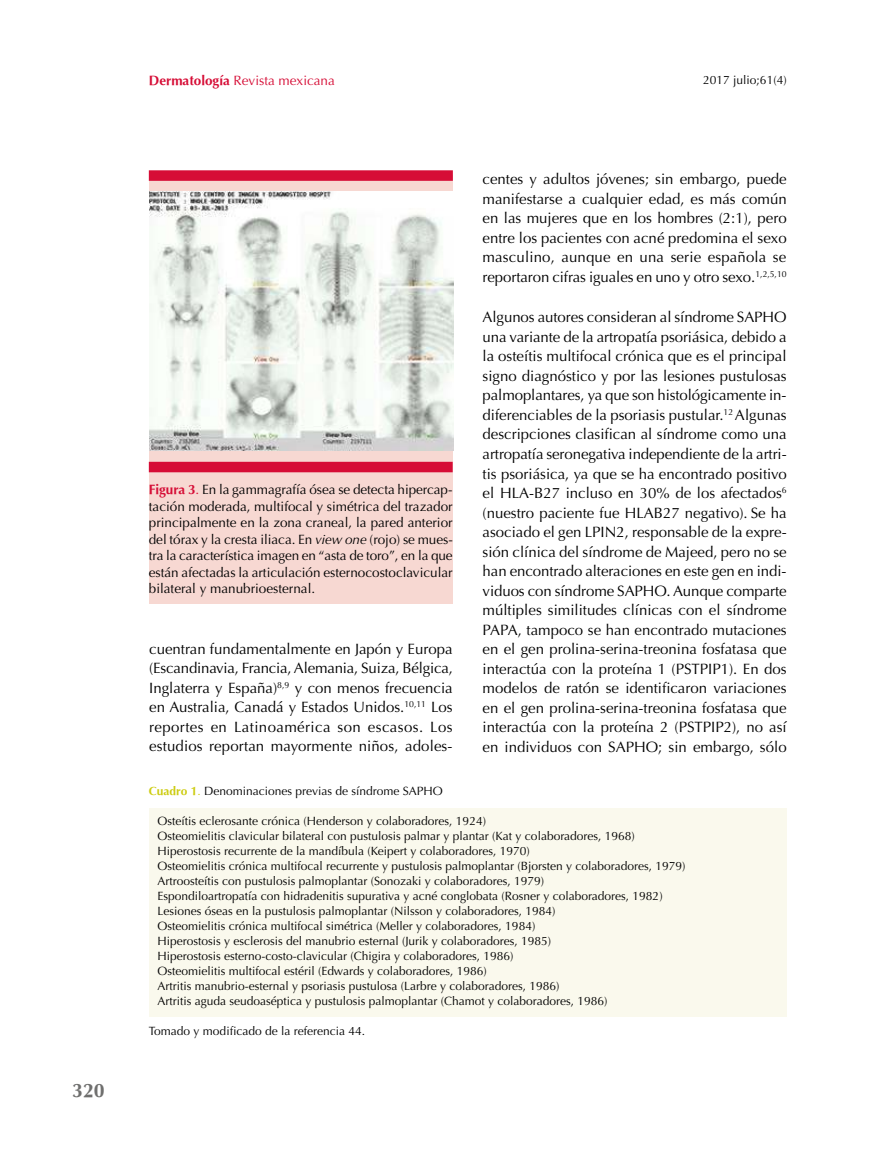
<style>
.page{position:relative;width:893px;height:1149px;background:#fff}
.page>*{position:absolute;margin:0;border:0;box-sizing:border-box;transform-origin:0 0}
.t1{font:700 19.5px "Optima";color:#6f6f6e}
.t2{font:15px/19.5px "Optima";color:#000;text-align:justify}
.t3{font:13.5px/16.5px "Optima";color:#000;text-align:justify}
.t4{font:13.5px "Optima";color:#d60d36}
.t5{font:12px/15px "Optima";color:#000}
.s1{font-weight:700}
.s2{font-weight:700;color:#d60d36}
.s3{color:#d60d36}
.s4{font-style:italic}
.s5{font-weight:700;color:#cdcc12}
.s6{color:#cdcc12}
</style>
<div class="page">
<div style="left:149px;top:175px;width:304px;height:428px;background:#f7d8d2"></div>
<div style="left:149px;top:808px;width:638px;height:208px;background:#faf9ed"></div>
<div style="left:149px;top:461px;width:304px;height:11px;background:#d60d36"></div>
<div style="left:149px;top:170px;width:304px;height:11px;background:#d60d36"></div>
<img style="left:149px;top:191px;width:304px;height:259px">
<h1 class="t1" style="left:72px;top:1082px;width:34px">320</h1>
<p class="t4" style="left:149px;top:73px;width:188px"><span class="s1">Dermatología</span> Revista mexicana</p>
<p class="t5" style="left:703px;top:73px;width:85px">2017 julio;61(4)</p>
<p class="t3" style="left:149px;top:481px;width:306px"><span class="s2">Figura 3</span><span class="s3">.</span> En la gammagrafía ósea se detecta hipercap&shy;tación moderada, multifocal y simétrica del trazador principalmente en la zona craneal, la pared anterior del tórax y la cresta iliaca. En <span class="s4">view one</span> (rojo) se mues&shy;tra la característica imagen en “asta de toro”, en la que están afectadas la articulación esternocostoclavicular bilateral y manubrioesternal.</p>
<p class="t2" style="left:149px;top:639px;width:305px">cuentran fundamentalmente en Japón y Europa (Escandinavia, Francia, Alemania, Suiza, Bélgica, Inglaterra y España)<sup>8,9</sup> y con menos frecuencia en Australia, Canadá y Estados Unidos.<sup>10,11</sup> Los reportes en Latinoamérica son escasos. Los estudios reportan mayormente niños, adoles-</p>
<p class="t2" style="left:483px;top:169px;width:306px">centes y adultos jóvenes; sin embargo, puede manifestarse a cualquier edad, es más común en las mujeres que en los hombres (2:1), pero entre los pacientes con acné predomina el sexo masculino, aunque en una serie española se reportaron cifras iguales en uno y otro sexo.<sup>1,2,5,10</sup></p>
<p class="t2" style="left:483px;top:308px;width:306px">Algunos autores consideran al síndrome SAPHO una variante de la artropatía psoriásica, debido a la osteítis multifocal crónica que es el principal signo diagnóstico y por las lesiones pustulosas palmoplantares, ya que son histológicamente in&shy;diferenciables de la psoriasis pustular.<sup>12</sup> Algunas descripciones clasifican al síndrome como una artropatía seronegativa independiente de la artri&shy;tis psoriásica, ya que se ha encontrado positivo el HLA-B27 incluso en 30% de los afectados<sup>6 </sup>(nuestro paciente fue HLAB27 negativo). Se ha asociado el gen LPIN2, responsable de la expre&shy;sión clínica del síndrome de Majeed, pero no se han encontrado alteraciones en este gen en indi&shy;viduos con síndrome SAPHO. Aunque comparte múltiples similitudes clínicas con el síndrome PAPA, tampoco se han encontrado mutaciones en el gen prolina-serina-treonina fosfatasa que interactúa con la proteína 1 (PSTPIP1). En dos modelos de ratón se identificaron variaciones en el gen prolina-serina-treonina fosfatasa que interactúa con la proteína 2 (PSTPIP2), no así en individuos con SAPHO; sin embargo, sólo</p>
<p class="t5" style="left:149px;top:783px;width:296px"><span class="s5">Cuadro 1</span><span class="s6">.</span> Denominaciones previas de síndrome SAPHO</p>
<p class="t5" style="left:157px;top:813px;width:530px">Osteítis eclerosante crónica (Henderson y colaboradores, 1924)<br>Osteomielitis clavicular bilateral con pustulosis palmar y plantar (Kat y colaboradores, 1968)<br>Hiperostosis recurrente de la mandíbula (Keipert y colaboradores, 1970)<br>Osteomielitis crónica multifocal recurrente y pustulosis palmoplantar (Bjorsten y colaboradores, 1979)<br>Artroosteítis con pustulosis palmoplantar (Sonozaki y colaboradores, 1979)<br>Espondiloartropatía con hidradenitis supurativa y acné conglobata (Rosner y colaboradores, 1982)<br>Lesiones óseas en la pustulosis palmoplantar (Nilsson y colaboradores, 1984)<br>Osteomielitis crónica multifocal simétrica (Meller y colaboradores, 1984)<br>Hiperostosis y esclerosis del manubrio esternal (Jurik y colaboradores, 1985)<br>Hiperostosis esterno-costo-clavicular (Chigira y colaboradores, 1986)<br>Osteomielitis multifocal estéril (Edwards y colaboradores, 1986)<br>Artritis manubrio-esternal y psoriasis pustulosa (Larbre y colaboradores, 1986)<br>Artritis aguda seudoaséptica y pustulosis palmoplantar (Chamot y colaboradores, 1986)</p>
<p class="t5" style="left:149px;top:1023px;width:218px">Tomado y modificado de la referencia 44.</p>
</div>
